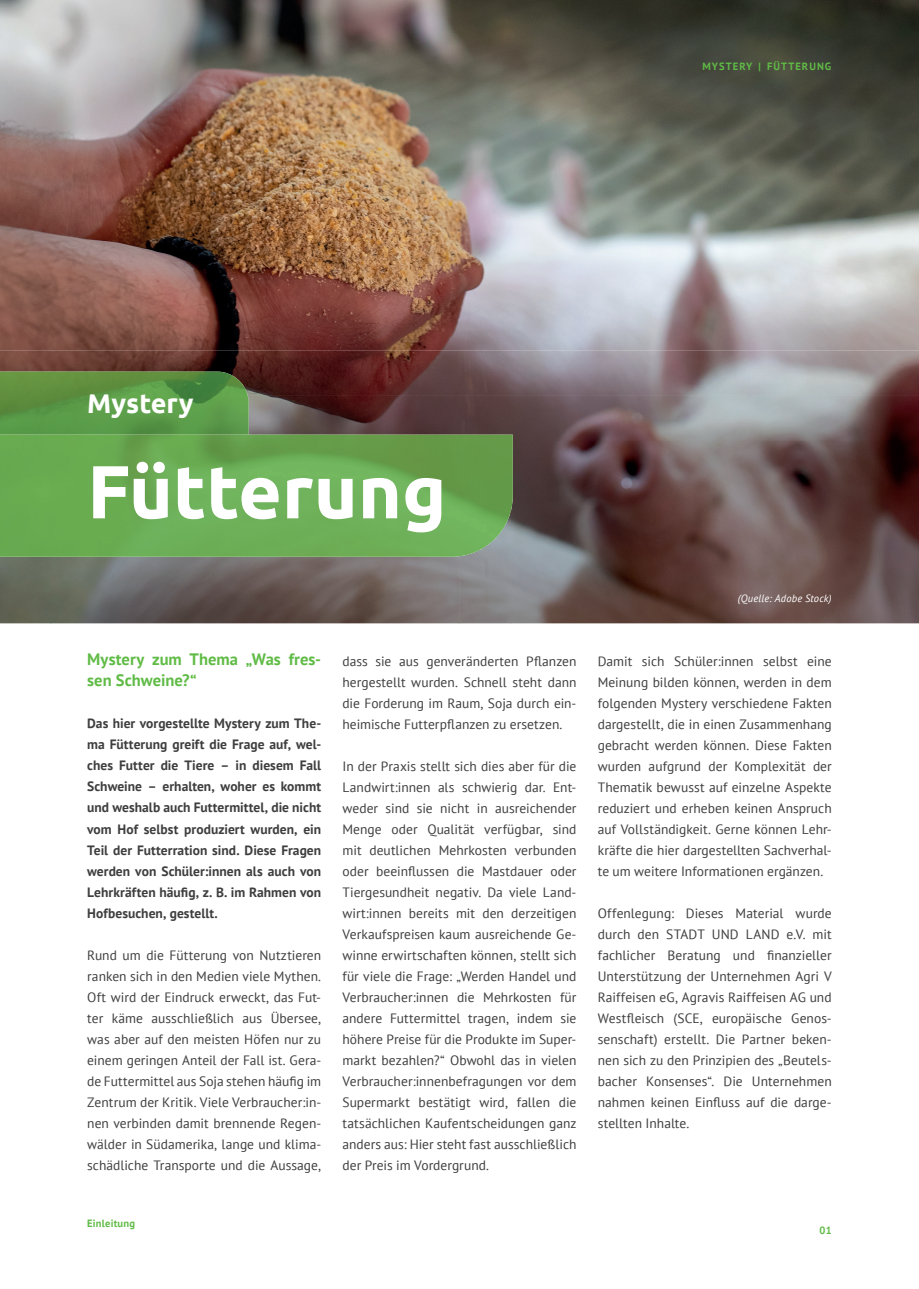
<style>
.page{position:relative;width:919px;height:1289px;background:#fff}
.page>*{position:absolute;margin:0;border:0;box-sizing:border-box;transform-origin:0 0}
.t1{font:700 75px "Ubuntu";color:#fff}
.t2{font:700 27px "Ubuntu";color:#fff}
.t3{font:700 16.5px/21px "PT Sans";color:#60bb46}
.t4{font:13.5px/21px "PT Sans";color:#3e3e3f;text-align:justify}
.t5{font:700 13.5px/21px "PT Sans";letter-spacing:.005em;color:#3e3e3f;text-align:justify}
.t6{font:italic 10.5px "PT Sans";letter-spacing:.02em;color:#fff}
.t7{font:700 10.5px "PT Sans";letter-spacing:.1em;color:#60bb46}
.t8{font:700 10.5px "PT Sans";letter-spacing:.02em;color:#60bb46}
</style>
<div class="page">
<img style="left:0;top:0;width:918px;height:350px">
<img style="left:0;top:350px;width:918px;height:45px">
<img style="left:0;top:556px;width:50px;height:67px">
<img style="left:249px;top:395px;width:669px;height:46px">
<img style="left:511px;top:441px;width:407px;height:182px">
<img style="left:50px;top:556px;width:409px;height:67px">
<img style="left:0;top:371px;width:249px;height:63px">
<img style="left:0;top:434px;width:513px;height:122px">
<p class="t7" style="left:702px;top:59px;width:130px">MYSTERY | FÜTTERUNG</p>
<h2 class="t2" style="left:87px;top:387px;width:108px">Mystery</h2>
<h1 class="t1" style="left:87px;top:446px;width:361px">Fütterung</h1>
<p class="t3" style="left:87px;top:648px;width:235px">Mystery zum Thema „Was fres&shy;sen Schweine?“</p>
<p class="t5" style="left:87px;top:713px;width:235px">Das hier vorgestellte Mystery zum The&shy;ma Fütterung greift die Frage auf, wel&shy;ches Futter die Tiere – in diesem Fall Schweine – erhalten, woher es kommt und weshalb auch Futtermittel, die nicht vom Hof selbst produziert wurden, ein Teil der Futterration sind. Diese Fragen werden von Schüler:innen als auch von Lehrkräften häufig, z. B. im Rahmen von Hofbesuchen, gestellt.</p>
<p class="t4" style="left:87px;top:944px;width:235px">Rund um die Fütterung von Nutztieren ranken sich in den Medien viele Mythen.<br>Oft wird der Eindruck erweckt, das Fut&shy;ter käme ausschließlich aus Übersee, was aber auf den meisten Höfen nur zu einem geringen Anteil der Fall ist. Gera&shy;de Futtermittel aus Soja stehen häufig im Zentrum der Kritik. Viele Verbraucher:in&shy;nen verbinden damit brennende Regen&shy;wälder in Südamerika, lange und klima&shy;schädliche Transporte und die Aussage,</p>
<p class="t8" style="left:87px;top:1216px;width:49px">Einleitung</p>
<p class="t4" style="left:342px;top:650px;width:235px">dass sie aus genveränderten Pflanzen hergestellt wurden. Schnell steht dann die Forderung im Raum, Soja durch ein&shy;heimische Futterpflanzen zu ersetzen.</p>
<p class="t4" style="left:342px;top:755px;width:235px">In der Praxis stellt sich dies aber für die Landwirt:innen als schwierig dar. Ent&shy;weder sind sie nicht in ausreichender Menge oder Qualität verfügbar, sind mit deutlichen Mehrkosten verbunden oder beeinflussen die Mastdauer oder Tiergesundheit negativ. Da viele Land&shy;wirt:innen bereits mit den derzeitigen Verkaufspreisen kaum ausreichende Ge&shy;winne erwirtschaften können, stellt sich für viele die Frage: „Werden Handel und Verbraucher:innen die Mehrkosten für andere Futtermittel tragen, indem sie höhere Preise für die Produkte im Super&shy;markt bezahlen?“ Obwohl das in vielen Verbraucher:innenbefragungen vor dem Supermarkt bestätigt wird, fallen die tatsächlichen Kaufentscheidungen ganz anders aus: Hier steht fast ausschließlich der Preis im Vordergrund.</p>
<p class="t6" style="left:737px;top:592px;width:95px">(Quelle: Adobe Stock)</p>
<p class="t4" style="left:597px;top:650px;width:235px">Damit sich Schüler:innen selbst eine Meinung bilden können, werden in dem folgenden Mystery verschiedene Fakten dargestellt, die in einen Zusammenhang gebracht werden können. Diese Fakten wurden aufgrund der Komplexität der Thematik bewusst auf einzelne Aspekte reduziert und erheben keinen Anspruch auf Vollständigkeit. Gerne können Lehr&shy;kräfte die hier dargestellten Sachverhal&shy;te um weitere Informationen ergänzen.</p>
<p class="t4" style="left:597px;top:902px;width:235px">Offenlegung: Dieses Material wurde durch den STADT UND LAND e.V. mit fachlicher Beratung und finanzieller Unterstützung der Unternehmen Agri V Raiffeisen eG, Agravis Raiffeisen AG und Westfleisch (SCE, europäische Genos&shy;senschaft) erstellt. Die Partner beken&shy;nen sich zu den Prinzipien des „Beutels&shy;bacher Konsenses“. Die Unternehmen nahmen keinen Einfluss auf die darge&shy;stellten Inhalte.</p>
<p class="t7" style="left:819px;top:1222px;width:14px">01</p>
</div>
